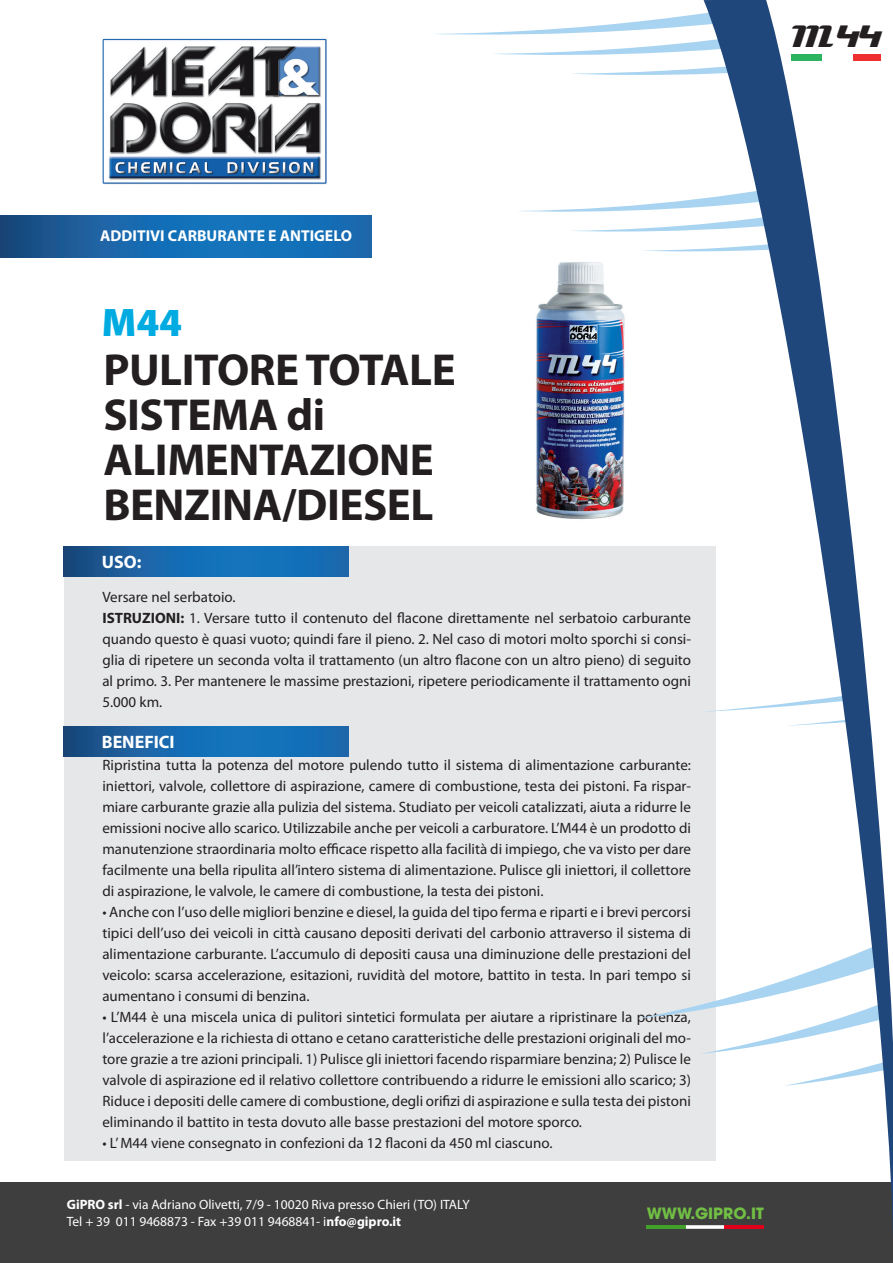
<style>
.page{position:relative;width:893px;height:1263px;background:#fff}
.page>*{position:absolute;margin:0;border:0;box-sizing:border-box;transform-origin:0 0}
.t1{font:700 45px/45px "Myriad Pro";letter-spacing:-.01em;color:#231f20}
.t2{font:900 39.9px "Myriad Pro";color:#00abe1}
.t3{font:34.5px "Linotype Atomatic";color:#231f20}
.t4{font:700 18px "Myriad Pro";color:#fff}
.t5{font:700 15.75px "Myriad Pro";color:#fff}
.t6{font:700 15.45px "ITC Avant Garde Pro";color:#71bf44}
.t7{font:15px/21px "Myriad Pro";color:#231f20;text-align:justify}
.t8{font:13.5px/16.2px "Myriad Pro";color:#fff}
.s1{font-weight:700}
</style>
<div class="page">
<div style="left:64px;top:546px;width:651px;height:615px;background:#e6e7e9"></div>
<img style="left:102px;top:38px;width:225px;height:147px">
<img style="left:64px;top:547px;width:284px;height:30px">
<img style="left:64px;top:726px;width:284px;height:30px">
<img style="left:0;top:215px;width:372px;height:42px">
<div style="left:0;top:1182px;width:893px;height:81px;background:#3e3e3f"></div>
<svg style="left:686px;top:1225px;width:18px;height:4px"></svg>
<hr style="left:647px;top:1225px;width:39px;height:4px;background:#42a12b">
<svg style="left:638px;top:1004px;width:66px;height:50px"></svg>
<svg style="left:520px;top:198px;width:184px;height:54px"></svg>
<svg style="left:435px;top:0;width:269px;height:75px"></svg>
<svg style="left:704px;top:0;width:62px;height:1229px"></svg>
<svg style="left:766px;top:0;width:127px;height:1233px"></svg>
<div style="left:791px;top:54px;width:31px;height:6px;background:#2bb45f"></div>
<div style="left:850px;top:54px;width:31px;height:6px;background:#ee3031"></div>
<div style="left:822px;top:54px;width:31px;height:6px;background:#fff"></div>
<img style="left:526px;top:250px;width:107px;height:269px">
<h3 class="t3" style="left:792px;top:18px;width:93px">M44</h3>
<p class="t5" style="left:100px;top:225px;width:253px">ADDITIVI CARBURANTE E ANTIGELO</p>
<h2 class="t2" style="left:102px;top:296px;width:82px">M44</h2>
<h1 class="t1" style="left:103px;top:345px;width:354px">PULITORE TOTALE<br>SISTEMA di<br>ALIMENTAZIONE<br>BENZINA/DIESEL</h1>
<p class="t4" style="left:102px;top:550px;width:41px">USO:</p>
<p class="t7" style="left:102px;top:586px;width:590px;text-align:left">Versare nel serbatoio.<br><span class="s1">ISTRUZIONI:</span> 1. Versare tutto il contenuto del flacone direttamente nel serbatoio carburante quando questo è quasi vuoto; quindi fare il pieno. 2. Nel caso di motori molto sporchi si consi&shy;glia di ripetere un seconda volta il trattamento (un altro flacone con un altro pieno) di seguito al primo. 3. Per mantenere le massime prestazioni, ripetere periodicamente il trattamento ogni 5.000 km.</p>
<p class="t4" style="left:102px;top:730px;width:74px">BENEFICI</p>
<p class="t7" style="left:102px;top:754px;width:590px">Ripristina tutta la potenza del motore pulendo tutto il sistema di alimentazione carburante: iniettori, valvole, collettore di aspirazione, camere di combustione, testa dei pistoni. Fa rispar&shy;miare carburante grazie alla pulizia del sistema. Studiato per veicoli catalizzati, aiuta a ridurre le emissioni nocive allo scarico. Utilizzabile anche per veicoli a carburatore. L’M44 è un prodotto di manutenzione straordinaria molto efficace rispetto alla facilità di impiego, che va visto per dare facilmente una bella ripulita all’intero sistema di alimentazione. Pulisce gli iniettori, il collettore di aspirazione, le valvole, le camere di combustione, la testa dei pistoni.</p>
<p class="t7" style="left:102px;top:901px;width:590px">• Anche con l’uso delle migliori benzine e diesel, la guida del tipo ferma e riparti e i brevi percorsi tipici dell’uso dei veicoli in città causano depositi derivati del carbonio attraverso il sistema di alimentazione carburante. L’accumulo di depositi causa una diminuzione delle prestazioni del veicolo: scarsa accelerazione, esitazioni, ruvidità del motore, battito in testa. In pari tempo si aumentano i consumi di benzina.</p>
<p class="t7" style="left:102px;top:1006px;width:590px">• L’M44 è una miscela unica di pulitori sintetici formulata per aiutare a ripristinare la potenza, l’accelerazione e la richiesta di ottano e cetano caratteristiche delle prestazioni originali del mo&shy;tore grazie a tre azioni principali. 1) Pulisce gli iniettori facendo risparmiare benzina; 2) Pulisce le valvole di aspirazione ed il relativo collettore contribuendo a ridurre le emissioni allo scarico; 3)<br>Riduce i depositi delle camere di combustione, degli orifizi di aspirazione e sulla testa dei pistoni eliminando il battito in testa dovuto alle basse prestazioni del motore sporco.</p>
<p class="t7" style="left:102px;top:1132px;width:452px">• L’ M44 viene consegnato in confezioni da 12 flaconi da 450 ml ciascuno.</p>
<p class="t8" style="left:67px;top:1196px;width:404px"><span class="s1">GiPRO srl</span> - via Adriano Olivetti, 7/9 - 10020 Riva presso Chieri (TO) ITALY<br>Tel + 39 011 9468873 - Fax +39 011 9468841- i<span class="s1">nfo@gipro.it</span></p>
<p class="t6" style="left:647px;top:1203px;width:119px">WWW.GIPRO.IT</p>
</div>
